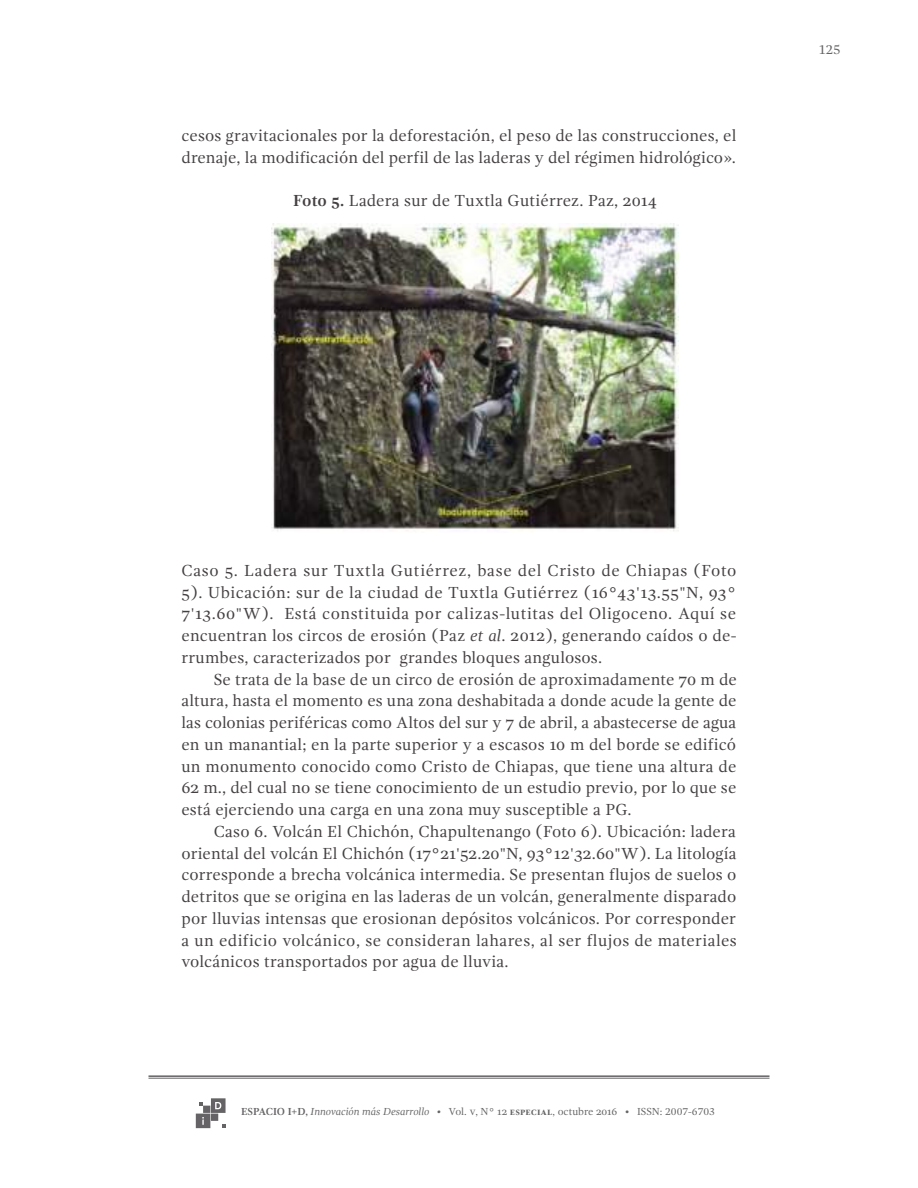
<style>
.page{position:relative;width:918px;height:1188px;background:#fff}
.page>*{position:absolute;margin:0;border:0;box-sizing:border-box;transform-origin:0 0}
.t1{font:16.5px/21.8px "Gandhi Serif";letter-spacing:.01em;color:#444041;text-align:justify}
.t2{font:13.5px "Gandhi Serif";color:#656365}
.t3{font:10.5px "Gandhi Serif";color:#656365}
.s1{font-weight:700}
.s2{font-style:italic}
</style>
<div class="page">
<hr style="left:148px;top:1075px;width:622px;height:2px;background:#656365">
<hr style="left:148px;top:1078px;width:622px;height:1px;background:#656365">
<svg style="left:196px;top:1098px;width:30px;height:30px"></svg>
<img style="left:271px;top:223px;width:408px;height:308px">
<p class="t1" style="left:181px;top:125px;width:557px">cesos gravitacionales por la deforestación, el peso de las construcciones, el drenaje, la modificación del perfil de las laderas y del régimen hidrológico».</p>
<p class="t1" style="left:293px;top:190px;width:365px"><span class="s1">Foto 5.</span> Ladera sur de Tuxtla Gutiérrez. Paz, 2014</p>
<p class="t2" style="left:818px;top:42px;width:24px">125</p>
<p class="t1" style="left:181px;top:560px;width:557px">Caso 5. Ladera sur Tuxtla Gutiérrez, base del Cristo de Chiapas (Foto 5). Ubicación: sur de la ciudad de Tuxtla Gutiérrez (16°43'13.55"N, 93° 7'13.60"W). Está constituida por calizas-lutitas del Oligoceno. Aquí se encuentran los circos de erosión (Paz <span class="s2">et al</span>. 2012), generando caídos o de&shy;rrumbes, caracterizados por grandes bloques angulosos.</p>
<p class="t1" style="left:181px;top:668px;width:557px;text-indent:32px">Se trata de la base de un circo de erosión de aproximadamente 70 m de altura, hasta el momento es una zona deshabitada a donde acude la gente de las colonias periféricas como Altos del sur y 7 de abril, a abastecerse de agua en un manantial; en la parte superior y a escasos 10 m del borde se edificó un monumento conocido como Cristo de Chiapas, que tiene una altura de 62 m., del cual no se tiene conocimiento de un estudio previo, por lo que se está ejerciendo una carga en una zona muy susceptible a PG.</p>
<p class="t1" style="left:181px;top:821px;width:557px;text-indent:32px">Caso 6. Volcán El Chichón, Chapultenango (Foto 6). Ubicación: ladera oriental del volcán El Chichón (17°21'52.20"N, 93°12'32.60"W). La litología corresponde a brecha volcánica intermedia. Se presentan flujos de suelos o detritos que se origina en las laderas de un volcán, generalmente disparado por lluvias intensas que erosionan depósitos volcánicos. Por corresponder a un edificio volcánico, se consideran lahares, al ser flujos de materiales volcánicos transportados por agua de lluvia.</p>
<p class="t3" style="left:241px;top:1105px;width:475px"><span class="s1">ESPACIO I+D,</span> <span class="s2">Innovación más Desarrollo •</span> Vol. v, N° 12 <span class="s1">especial</span>, octubre 2016 • ISSN: 2007-6703</p>
</div>
